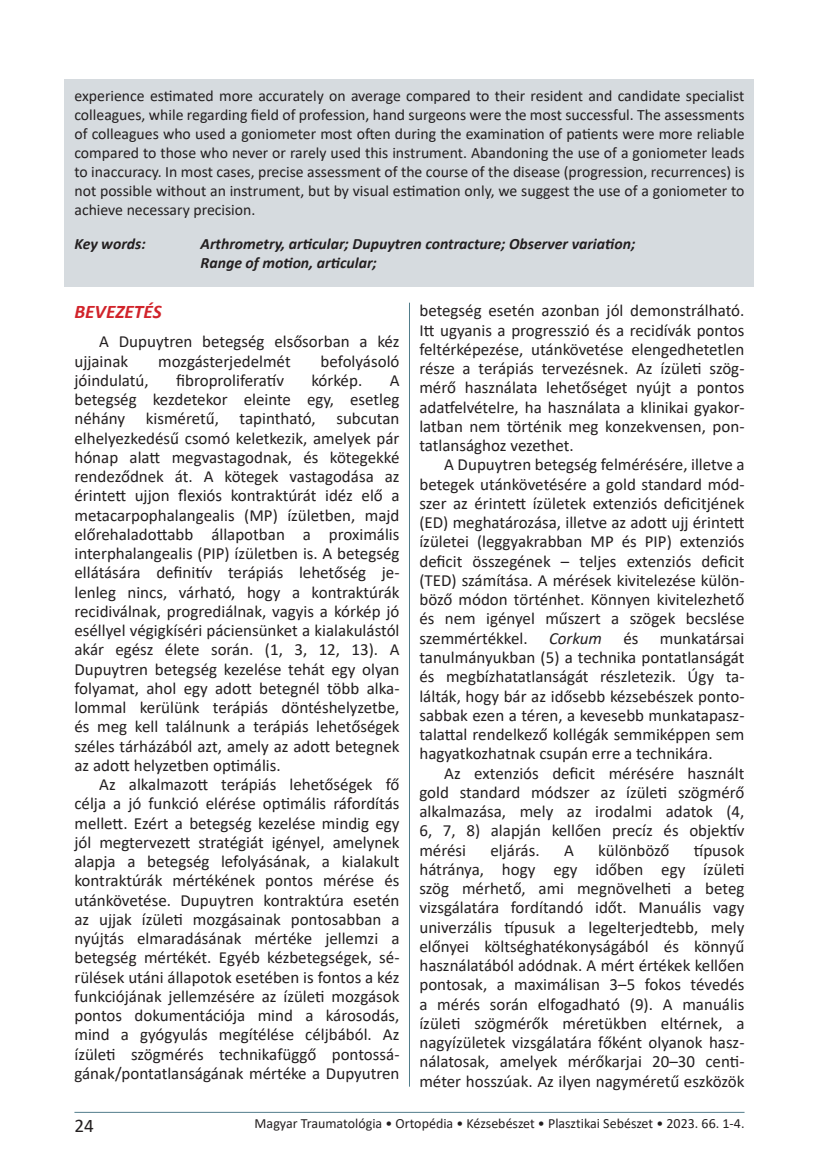
<style>
.page{position:relative;width:819px;height:1176px;background:#fff}
.page>*{position:absolute;margin:0;border:0;box-sizing:border-box;transform-origin:0 0}
.Címsor_1{font:italic 700 19.25px "Calibri";color:#d1232a}
.t1{font:19.25px "Calibri";color:#231f20}
.Alapbekezdés_2_hasáb{font:16.97px/19.2px "Calibri";color:#231f20;text-align:justify}
.Alapbekezdés_2_hasáb-2{font:italic 16.97px "Calibri";color:#231f20}
.Összefoglalás{font:15.75px/18.9px "Calibri";color:#231f20;text-align:justify}
.Kulcsszavak{font:italic 700 15.75px/18.9px "Calibri";color:#231f20}
.t2{font:14px "Calibri";color:#231f20}
</style>
<div class="page">
<hr style="left:409px;top:89px;width:1px;height:997px;background:#527d8b">
<div style="left:402px;top:74px;width:17px;height:229px;background:#fff"></div>
<hr style="left:74px;top:1112px;width:670px;height:1px;background:#527d8b">
<div style="left:64px;top:80px;width:690px;height:207px;background:#d6dbdf"></div>
<p class="Összefoglalás" style="left:74px;top:86px;width:671px">experience estimated more accurately on average compared to their resident and candidate specialist colleagues, while regarding field of profession, hand surgeons were the most successful. The assessments of colleagues who used a goniometer most often during the examination of patients were more reliable compared to those who never or rarely used this instrument. Abandoning the use of a goniometer leads to inaccuracy. In most cases, precise assessment of the course of the disease (progression, recurrences) is not possible without an instrument, but by visual estimation only, we suggest the use of a goniometer to achieve necessary precision.</p>
<p class="Kulcsszavak" style="left:74px;top:233px;width:73px">Key words:</p>
<p class="Kulcsszavak" style="left:200px;top:233px;width:436px">Arthrometry, articular; Dupuytren contracture; Observer variation;<br>Range of motion, articular;</p>
<p class="Címsor_1" style="left:74px;top:298px;width:89px">BEVEZETÉS</p>
<p class="Alapbekezdés_2_hasáb" style="left:74px;top:332px;width:326px;text-indent:25px">A Dupuytren betegség elsősorban a kéz ujjainak</p>
<p class="Alapbekezdés_2_hasáb" style="left:158px;top:351px;width:134px">mozgásterjedelmét</p>
<p class="Alapbekezdés_2_hasáb" style="left:320px;top:351px;width:75px">befolyásoló</p>
<p class="Alapbekezdés_2_hasáb" style="left:74px;top:370px;width:76px">jóindulatú,</p>
<p class="Alapbekezdés_2_hasáb" style="left:176px;top:370px;width:109px">fibroproliferatív</p>
<p class="Alapbekezdés_2_hasáb" style="left:311px;top:370px;width:52px">kórkép.</p>
<p class="Alapbekezdés_2_hasáb" style="left:74px;top:370px;width:326px;text-align:left;text-indent:315px">A betegség kezdetekor eleinte egy, esetleg néhá ny kisméretű, tapintható, subcutan elhelyezkedésű csomó keletkezik, amelyek pá r hónap alatt megvastagodnak, és kötegekké rendeződnek át. A kötegek vastagodása az é rintett ujjon flexiós kontraktú rát idéz elő a metacarpophalangealis (MP) ízü letben, majd előrehaladottabb állapotban a proximális interphalangealis (PIP) ízü letben is. A betegség ellátásá ra definitív terá piás lehetőség je&shy;lenleg nincs, vá rható, hogy a kontraktúrák recidivá lnak, progrediá lnak, vagyis a kórkép jó eséllyel végigkíséri páciensü nket a kialakulástól aká r egész élete sorá n. (1, 3, 12, 13). A Dupuytren betegség kezelése tehát egy olyan folyamat, ahol egy adott betegnél több alka&shy;lommal kerülünk terápiás döntéshelyzetbe, és meg kell találnunk a terápiás lehetőségek széles tárházából azt, amely az adott betegnek az adott helyzetben optimális.</p>
<p class="Alapbekezdés_2_hasáb" style="left:74px;top:774px;width:326px;text-indent:25px">Az alkalmazott terápiás lehetőségek fő célja a jó funkció elérése optimális ráfordítás mellett. Ezé rt a betegség kezelése mindig egy jól megtervezett stratégiát igé nyel, amelynek alapja a betegség lefolyásának, a kialakult kontraktúrák mértékének pontos mérése és utánkövetése. Dupuytren kontraktúra esetén az ujjak ízületi mozgásainak pontosabban a nyújtás elmaradásának mértéke jellemzi a betegség mértékét. Egyéb kézbetegségek, sé&shy;rülések utáni állapotok esetében is fontos a kéz funkciójának jellemzésére az ízületi mozgások pontos dokumentációja mind a károsodás, mind a gyógyulás megítélése céljbából. Az ízületi szögmérés technikafüggő pontossá&shy;gának/pontatlanságának mértéke a Dupyutren</p>
<p class="Alapbekezdés_2_hasáb" style="left:419px;top:301px;width:326px">betegség esetén azonban jól demonstrálható.<br>Itt ugyanis a progresszió és a recidívák pontos feltérképezése, utánkövetése elengedhetetlen része a terápiás tervezésnek. Az ízületi szög&shy;mérő használata lehetőséget nyújt a pontos adatfelvételre, ha használata a klinikai gyakor&shy;latban nem történik meg konzekvensen, pon&shy;tatlansághoz vezethet.</p>
<p class="Alapbekezdés_2_hasáb" style="left:419px;top:455px;width:326px;text-indent:25px">A Dupuytren betegség felmérésére, illetve a betegek utánkövetésére a gold standard mód&shy;szer az érintett ízületek extenziós deficitjének (ED) meghatározása, illetve az adott ujj érintett ízületei (leggyakrabban MP és PIP) extenziós deficit összegének – teljes extenziós deficit (TED) számítása. A mérések kivitelezése külön&shy;böző módon történhet. Könnyen kivitelezhető és nem igé nyel műszert a szögek becslése szemmértékkel.</p>
<p class="Alapbekezdés_2_hasáb-2" style="left:549px;top:626px;width:54px">Corkum</p>
<p class="Alapbekezdés_2_hasáb" style="left:623px;top:628px;width:17px">é s</p>
<p class="Alapbekezdés_2_hasáb" style="left:419px;top:628px;width:326px;text-indent:240px">munkatársai tanulmá nyukban (5) a technika pontatlanságát és megbízhatatlanságát részletezik. Úgy ta&shy;lálták, hogy bá r az idősebb kézsebészek ponto&shy;sabbak ezen a té ren, a kevesebb munkatapasz&shy;talattal rendelkező kollégák semmiképpen sem hagyatkozhatnak csupá n erre a techniká ra.</p>
<p class="Alapbekezdés_2_hasáb" style="left:419px;top:763px;width:326px;text-indent:25px">Az extenziós deficit mérésére haszná lt gold standard módszer az ízületi szögmérő alkalmazása, mely az irodalmi adatok (4, 6, 7, 8) alapjá n kellően precíz és objektív mérési</p>
<p class="Alapbekezdés_2_hasáb" style="left:419px;top:840px;width:326px;text-align:left;text-indent:274px">típusok hátrá nya, hogy egy időben egy ízü leti szög mé rhető, ami megnövelheti a beteg vizsgá latá ra fordítandó időt. Manuá lis vagy univerzá lis típusuk a legelterjedtebb, mely előnyei költséghaté konyságá bó l és kö nnyű haszná latá ból adódnak. A mért értékek kellően pontosak, a maximá lisan 3–5 fokos tévedés a mérés sorá n elfogadható (9). A manuális ízületi szögmérők méretükben eltérnek, a nagyízületek vizsgálatára főként olyanok hasz&shy;nálatosak, amelyek mérőkarjai 20–30 centi&shy;méter hosszúak. Az ilyen nagyméretű eszközök</p>
<p class="Alapbekezdés_2_hasáb" style="left:490px;top:840px;width:51px">eljá rás.</p>
<p class="Alapbekezdés_2_hasáb" style="left:564px;top:840px;width:11px">A</p>
<p class="Alapbekezdés_2_hasáb" style="left:598px;top:840px;width:68px">kü lönböző</p>
<p class="t1" style="left:74px;top:1112px;width:21px">24</p>
<p class="t2" style="left:255px;top:1113px;width:491px">Magyar Traumatológia • Ortopédia • Kézsebészet • Plasztikai Sebészet • 2023. 66. 1-4.</p>
</div>
